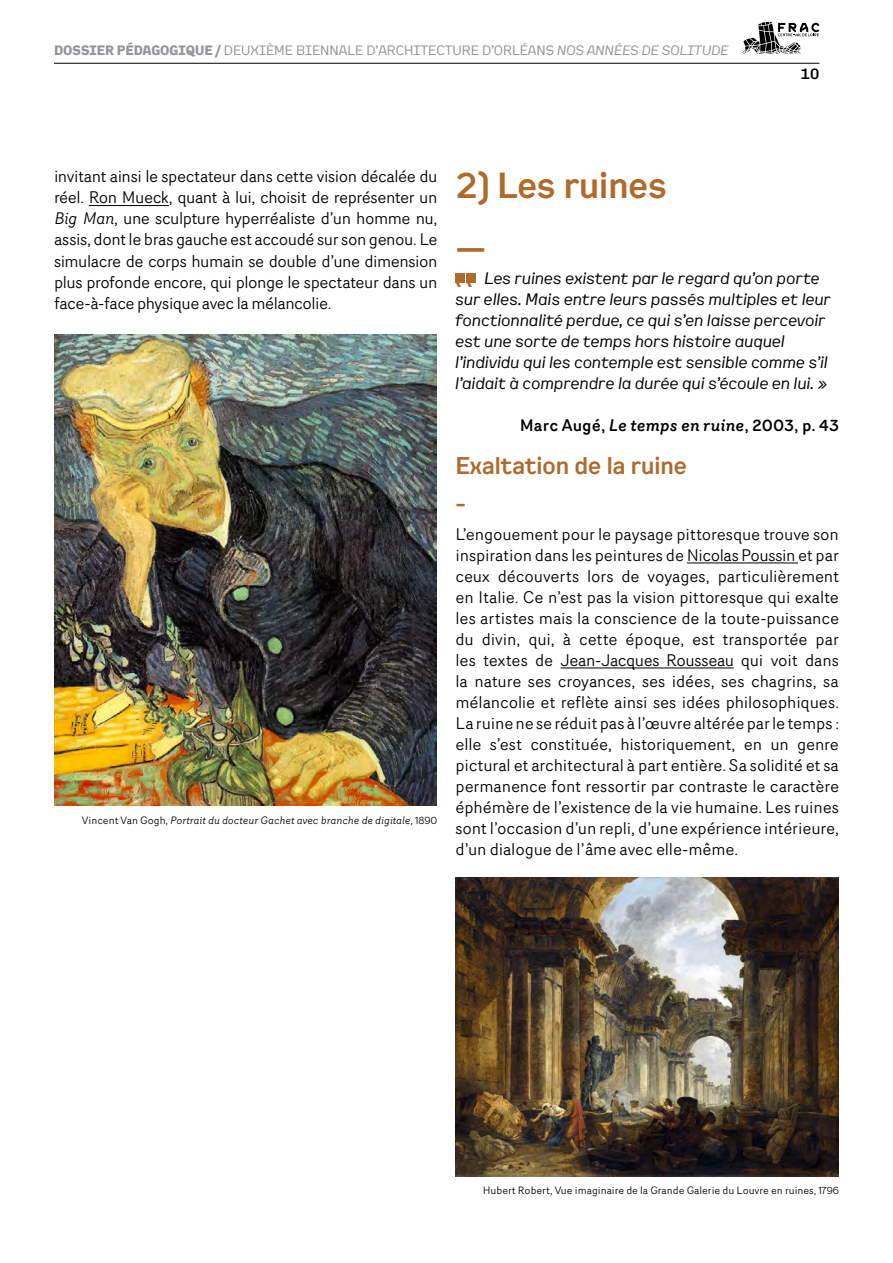
<style>
.page{position:relative;width:893px;height:1263px;background:#fff}
.page>*{position:absolute;margin:0;border:0;box-sizing:border-box;transform-origin:0 0}
.t1{font:500 36px/47.7px "Kade";color:#af6b2d}
.t2{font:500 24px/38.5px "Kade";color:#af6b2d}
.t3{font:16.5px/21px "Router";letter-spacing:-.015em;color:#000;text-align:justify}
.t4{font:italic 16.5px/21px "Kade";letter-spacing:.005em;color:#000}
.t5{font:500 16.5px "Router";letter-spacing:.005em;color:#000}
.t6{font:500 15px "Kade";color:#000}
.t7{font:13.5px "Kade";color:#939598}
.t8{font:italic 10.5px "Router";color:#000}
.t9{font:10.5px "Router";color:#000}
.s1{font-weight:700}
.s2{font-style:italic}
.s3{font-style:normal}
</style>
<div class="page">
<hr style="left:54px;top:63px;width:765px;height:1px;background:#000">
<svg style="left:742px;top:22px;width:77px;height:32px"></svg>
<hr style="left:89px;top:205px;width:80px;height:1px;background:#000">
<img style="left:54px;top:335px;width:383px;height:471px">
<hr style="left:687px;top:563px;width:111px;height:1px;background:#000">
<hr style="left:561px;top:668px;width:173px;height:1px;background:#000">
<div style="left:455px;top:273px;width:10px;height:10px;background:#af6b2d"></div>
<svg style="left:456px;top:283px;width:5px;height:4px"></svg>
<div style="left:467px;top:273px;width:9px;height:10px;background:#af6b2d"></div>
<svg style="left:467px;top:283px;width:5px;height:4px"></svg>
<img style="left:455px;top:878px;width:383px;height:298px">
<p class="t7" style="left:54px;top:41px;width:676px"><span class="s1">DOSSIER PÉDAGOGIQUE /</span> DEUXIÈME BIENNALE D’ARCHITECTURE D’ORLÉANS <span class="s2">NOS ANNÉES DE SOLITUDE</span></p>
<p class="t6" style="left:801px;top:64px;width:20px">10</p>
<p class="t3" style="left:54px;top:166px;width:385px">invitant ainsi le spectateur dans cette vision décalée du réel. Ron Mueck, quant à lui, choisit de représenter un <span class="s2">Big Man</span>, une sculpture hyperréaliste d’un homme nu, assis, dont le bras gauche est accoudé sur son genou. Le simulacre de corps humain se double d’une dimension plus profonde encore, qui plonge le spectateur dans un face-à-face physique avec la mélancolie.</p>
<p class="t8" style="left:82px;top:812px;width:357px"><span class="s3">Vincent Van Gogh,</span> Portrait du docteur Gachet avec branche de digitale<span class="s3">, 1890</span></p>
<h1 class="t1" style="left:455px;top:161px;width:213px">2) Les ruines _</h1>
<p class="t4" style="left:455px;top:267px;width:377px;text-indent:29px">Les ruines existent par le regard qu’on porte sur elles. Mais entre leurs passés multiples et leur fonctionnalité perdue, ce qui s’en laisse percevoir est une sorte de temps hors histoire auquel l’individu qui les contemple est sensible comme s’il l’aidait à comprendre la durée qui s’écoule en lui. »</p>
<p class="t5" style="left:520px;top:413px;width:321px">Marc Augé, <span class="s2">Le temps en ruine</span>, 2003, p. 43</p>
<h2 class="t2" style="left:455px;top:446px;width:233px">Exaltation de la ruine -</h2>
<p class="t3" style="left:455px;top:523px;width:385px">L’engouement pour le paysage pittoresque trouve son inspiration dans les peintures de Nicolas Poussin et par ceux découverts lors de voyages, particulièrement en Italie. Ce n’est pas la vision pittoresque qui exalte les artistes mais la conscience de la toute-puissance du divin, qui, à cette époque, est transportée par les textes de Jean-Jacques Rousseau qui voit dans la nature ses croyances, ses idées, ses chagrins, sa mélancolie et reflète ainsi ses idées philosophiques.<br>La ruine ne se réduit pas à l’œuvre altérée par le temps : elle s’est constituée, historiquement, en un genre pictural et architectural à part entière. Sa solidité et sa permanence font ressortir par contraste le caractère éphémère de l’existence de la vie humaine. Les ruines sont l’occasion d’un repli, d’une expérience intérieure, d’un dialogue de l’âme avec elle-même.</p>
<p class="t9" style="left:483px;top:1182px;width:358px">Hubert Robert, Vue imaginaire de la Grande Galerie du Louvre en ruines, 1796</p>
</div>
